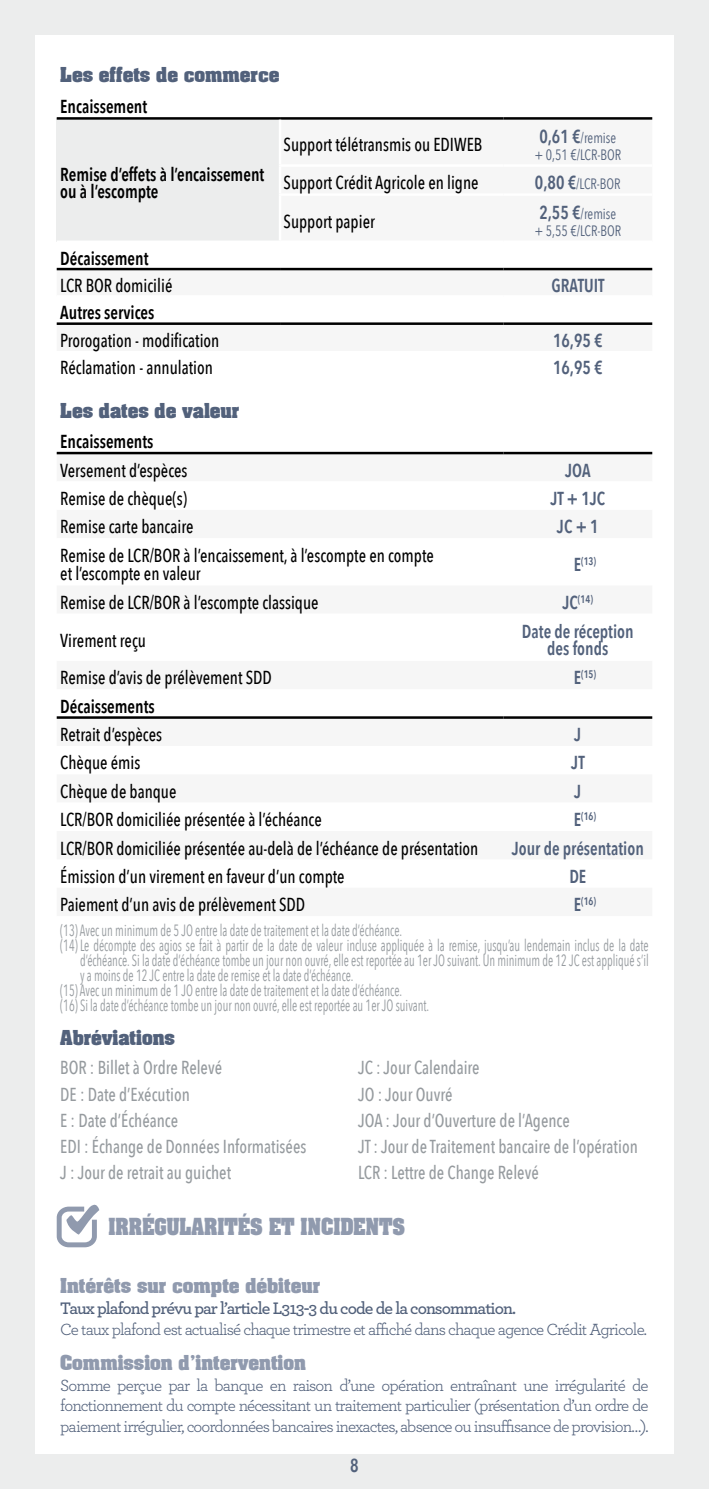
<style>
.page{position:relative;width:709px;height:1489px;background:#fff}
.page>*{position:absolute;margin:0;border:0;box-sizing:border-box;transform-origin:0 0}
.t1{font:700 20px "Archer";color:#909aae;scale:.89 1}
.t2{font:500 18.75px/17.5px "Avenir Next Condensed";color:#000;scale:.9 1}
.t3{font:500 18.75px "Avenir Next Condensed";color:#969b9f;scale:.9 1}
.t4{font:600 18.75px/17.5px "Avenir Next Condensed";color:#000;scale:.9 1}
.t5{font:600 18.75px/17.5px "Avenir Next Condensed";color:#52617b;text-align:center;scale:.9 1}
.t6{font:600 17.5px "Archer";letter-spacing:-.05em;color:#52617b}
.t7{font:700 17.5px "Archer";color:#909aae}
.t8{font:700 17.5px "Archer";color:#52617b}
.t9{font:17px/20.5px "Archer";letter-spacing:-.05em;color:#52617b;text-align:justify}
.t10{font:16.25px "Avenir Next Condensed";color:#969b9f;scale:.75 1}
.t11{font:15px/17.5px "Avenir Next Condensed";color:#52617b;text-align:center;scale:.9 1}
.t12{font:600 11px "Avenir Next Condensed";color:#52617b;scale:.9 1}
.s1{font-weight:600;font-size:18.75px}
.s2{font-size:18.75px}
</style>
<div class="page">
<div style="left:0;top:0;width:709px;height:1488px;background:#eceded"></div>
<div style="left:35px;top:35px;width:638px;height:1418px;background:#fff"></div>
<hr style="left:57px;top:716px;width:446px;height:2px;background:#000">
<hr style="left:503px;top:716px;width:149px;height:2px;background:#000">
<hr style="left:57px;top:452px;width:446px;height:2px;background:#000">
<hr style="left:503px;top:452px;width:149px;height:2px;background:#000">
<svg style="left:57px;top:1204px;width:42px;height:43px"></svg>
<svg style="left:57px;top:120px;width:595px;height:151px;fill:#f6f6f6"></svg>
<hr style="left:57px;top:117px;width:223px;height:3px;background:#000">
<hr style="left:280px;top:117px;width:223px;height:3px;background:#000">
<hr style="left:503px;top:117px;width:149px;height:3px;background:#000">
<hr style="left:57px;top:322px;width:223px;height:3px;background:#000">
<hr style="left:280px;top:322px;width:223px;height:3px;background:#000">
<hr style="left:503px;top:322px;width:149px;height:3px;background:#000">
<hr style="left:57px;top:268px;width:223px;height:2px;background:#000">
<hr style="left:280px;top:268px;width:223px;height:2px;background:#000">
<hr style="left:503px;top:268px;width:149px;height:2px;background:#000">
<hr style="left:57px;top:240px;width:223px;height:3px;background:#fff">
<hr style="left:280px;top:240px;width:223px;height:3px;background:#fff">
<hr style="left:279px;top:120px;width:2px;height:44px;background:#fff">
<hr style="left:279px;top:164px;width:224px;height:3px;background:#fff">
<hr style="left:279px;top:167px;width:2px;height:26px;background:#fff">
<hr style="left:503px;top:164px;width:149px;height:3px;background:#fff">
<hr style="left:279px;top:193px;width:224px;height:3px;background:#fff">
<hr style="left:279px;top:196px;width:2px;height:44px;background:#fff">
<hr style="left:503px;top:193px;width:149px;height:3px;background:#fff">
<hr style="left:503px;top:240px;width:149px;height:3px;background:#fff">
<p class="t8" style="left:60px;top:62px;width:221px">Les effets de commerce</p>
<p class="t4" style="left:60px;top:97px;width:98px">Encaissement</p>
<p class="t4" style="left:60px;top:165px;width:228px">Remise d’effets à l’encaissement ou à l’escompte</p>
<p class="t2" style="left:283px;top:136px;width:222px">Support télétransmis ou EDIWEB</p>
<p class="t11" style="left:534px;top:128px;width:98px"><span class="s1">0,61 €</span>/remise + 0,51 €/LCR-BOR</p>
<p class="t2" style="left:283px;top:174px;width:218px">Support Crédit Agricole en ligne</p>
<p class="t11" style="left:535px;top:175px;width:97px"><span class="s1">0,80 €</span>/LCR-BOR</p>
<p class="t2" style="left:283px;top:212px;width:103px">Support papier</p>
<p class="t11" style="left:534px;top:204px;width:98px"><span class="s1">2,55 €</span>/remise + 5,55 €/LCR-BOR</p>
<p class="t4" style="left:60px;top:249px;width:100px">Décaissement</p>
<p class="t2" style="left:60px;top:277px;width:126px">LCR BOR domicilié</p>
<p class="t5" style="left:551px;top:276px;width:60px">GRATUIT</p>
<p class="t4" style="left:60px;top:303px;width:106px">Autres services</p>
<p class="t2" style="left:60px;top:331px;width:178px">Prorogation - modification</p>
<p class="t5" style="left:553px;top:331px;width:57px">16,95 €</p>
<p class="t2" style="left:60px;top:358px;width:171px">Réclamation - annulation</p>
<p class="t5" style="left:553px;top:358px;width:57px">16,95 €</p>
<p class="t8" style="left:60px;top:397px;width:181px">Les dates de valeur</p>
<p class="t4" style="left:60px;top:432px;width:105px">Encaissements</p>
<p class="t2" style="left:60px;top:461px;width:143px">Versement d’espèces</p>
<p class="t5" style="left:565px;top:461px;width:30px">JOA</p>
<p class="t2" style="left:60px;top:489px;width:142px">Remise de chèque(s)</p>
<p class="t5" style="left:550px;top:489px;width:62px">JT + 1JC</p>
<p class="t2" style="left:60px;top:518px;width:149px">Remise carte bancaire</p>
<p class="t5" style="left:557px;top:517px;width:48px">JC + 1</p>
<p class="t2" style="left:60px;top:547px;width:416px">Remise de LCR/BOR à l’encaissement, à l’escompte en compte et l’escompte en valeur</p>
<p class="t12" style="left:573px;top:551px;width:26px"><span class="s2">E</span>(13)</p>
<p class="t2" style="left:60px;top:593px;width:288px">Remise de LCR/BOR à l’escompte classique</p>
<p class="t12" style="left:562px;top:589px;width:35px"><span class="s2">JC</span>(14)</p>
<p class="t2" style="left:60px;top:631px;width:97px">Virement reçu</p>
<p class="t5" style="left:522px;top:622px;width:126px">Date de réception des fonds</p>
<p class="t2" style="left:60px;top:669px;width:237px">Remise d’avis de prélèvement SDD</p>
<p class="t12" style="left:573px;top:664px;width:26px"><span class="s2">E</span>(15)</p>
<p class="t4" style="left:60px;top:697px;width:106px">Décaissements</p>
<p class="t2" style="left:60px;top:725px;width:115px">Retrait d’espèces</p>
<p class="t5" style="left:574px;top:725px;width:9px">J</p>
<p class="t2" style="left:60px;top:754px;width:91px">Chèque émis</p>
<p class="t5" style="left:571px;top:753px;width:16px">JT</p>
<p class="t2" style="left:60px;top:782px;width:131px">Chèque de banque</p>
<p class="t5" style="left:574px;top:782px;width:9px">J</p>
<p class="t2" style="left:60px;top:810px;width:292px">LCR/BOR domiciliée présentée à l’échéance</p>
<p class="t12" style="left:573px;top:806px;width:26px"><span class="s2">E</span>(16)</p>
<p class="t2" style="left:60px;top:839px;width:466px">LCR/BOR domiciliée présentée au-delà de l’échéance de présentation</p>
<p class="t5" style="left:512px;top:838px;width:148px">Jour de présentation</p>
<p class="t2" style="left:60px;top:867px;width:317px">Émission d’un virement en faveur d’un compte</p>
<p class="t5" style="left:569px;top:867px;width:20px">DE</p>
<p class="t2" style="left:60px;top:895px;width:274px">Paiement d’un avis de prélèvement SDD</p>
<p class="t12" style="left:573px;top:891px;width:26px"><span class="s2">E</span>(16)</p>
<p class="t10" style="left:60px;top:916px;width:457px">(13) Avec un minimum de 5 JO entre la date de traitement et la date d’échéance.</p>
<p class="t10" style="left:60px;top:931px;width:786px">(14) Le décompte des agios se fait à partir de la date de valeur incluse appliquée à la remise, jusqu’au lendemain inclus de la date</p>
<p class="t10" style="left:80px;top:946px;width:759px">d’échéance. Si la date d’échéance tombe un jour non ouvré, elle est reportée au 1er JO suivant. Un minimum de 12 JC est appliqué s’il</p>
<p class="t10" style="left:80px;top:961px;width:366px">y a moins de 12 JC entre la date de remise et la date d’échéance.</p>
<p class="t10" style="left:60px;top:976px;width:457px">(15) Avec un minimum de 1 JO entre la date de traitement et la date d’échéance.</p>
<p class="t10" style="left:60px;top:991px;width:493px">(16) Si la date d’échéance tombe un jour non ouvré, elle est reportée au 1er JO suivant.</p>
<p class="t8" style="left:60px;top:1024px;width:116px">Abréviations</p>
<p class="t3" style="left:60px;top:1056px;width:181px">BOR : Billet à Ordre Relevé</p>
<p class="t3" style="left:358px;top:1056px;width:137px">JC : Jour Calendaire</p>
<p class="t3" style="left:60px;top:1082px;width:145px">DE : Date d’Exécution</p>
<p class="t3" style="left:358px;top:1082px;width:106px">JO : Jour Ouvré</p>
<p class="t3" style="left:60px;top:1108px;width:132px">E : Date d’Échéance</p>
<p class="t3" style="left:358px;top:1108px;width:237px">JOA : Jour d’Ouverture de l’Agence</p>
<p class="t3" style="left:60px;top:1135px;width:275px">EDI : Échange de Données Informatisées</p>
<p class="t3" style="left:358px;top:1135px;width:312px">JT : Jour de Traitement bancaire de l’opération</p>
<p class="t3" style="left:60px;top:1161px;width:191px">J : Jour de retrait au guichet</p>
<p class="t3" style="left:358px;top:1161px;width:202px">LCR : Lettre de Change Relevé</p>
<p class="t1" style="left:108px;top:1211px;width:335px">IRRÉGULARITÉS ET INCIDENTS</p>
<p class="t7" style="left:60px;top:1272px;width:261px">Intérêts sur compte débiteur</p>
<p class="t6" style="left:60px;top:1295px;width:457px">Taux plafond prévu par l’article L313-3 du code de la consommation.</p>
<p class="t9" style="left:60px;top:1318px;width:588px">Ce taux plafond est actualisé chaque trimestre et affiché dans chaque agence Crédit Agricole.</p>
<p class="t7" style="left:60px;top:1349px;width:247px">Commission d'intervention</p>
<p class="t9" style="left:60px;top:1373px;width:590px">Somme perçue par la banque en raison d’une opération entraînant une irrégularité de fonctionnement du compte nécessitant un traitement particulier (présentation d’un ordre de paiement irrégulier, coordonnées bancaires inexactes, absence ou insuffisance de provision…).</p>
<p class="t5" style="left:350px;top:1456px;width:11px">8</p>
</div>
